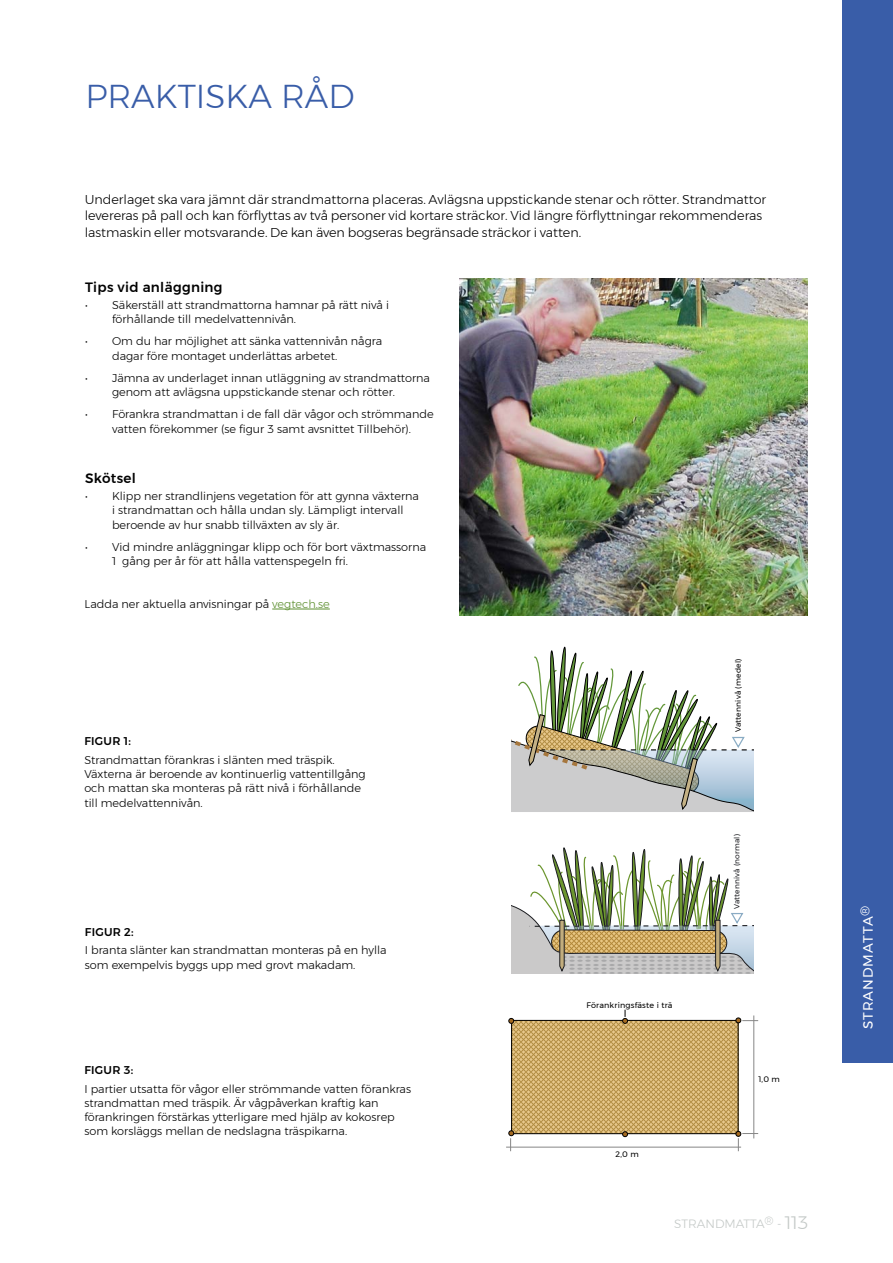
<style>
.page{position:relative;width:893px;height:1263px;background:#fff}
.page>*{position:absolute;margin:0;border:0;box-sizing:border-box;transform-origin:0 0}
.t1{font:300 33px "Montserrat";color:#395da8}
.t2{font:500 13.5px "Montserrat";letter-spacing:.025em;color:#000}
.t3{font:13.5px "Montserrat";letter-spacing:.075em;color:#fff}
.t4{font:300 12.75px/16.5px "Montserrat";color:#000}
.t5{font:300 12px "Montserrat";color:#c4c9c7}
.t6{font:300 11.25px/14.2px "Montserrat";color:#000}
.t7{font:500 11.25px "Montserrat";letter-spacing:.025em;color:#000}
.t8{font:7.95px "Montserrat";letter-spacing:.025em;color:#000}
.t9{font:7.5px "Montserrat";letter-spacing:.025em;color:#000}
.t10{font:7.35px "Montserrat";letter-spacing:.025em;color:#1b1c20}
.s1{color:#5e9031}
.s2{font-size:18px}
</style>
<div class="page">
<div style="left:842px;top:0;width:51px;height:1063px;background:#395da8"></div>
<svg style="left:512px;top:847px;width:242px;height:127px"></svg>
<svg style="left:511px;top:646px;width:243px;height:166px"></svg>
<svg style="left:513px;top:1022px;width:224px;height:110px;background:#cdab68"></svg>
<div style="left:511px;top:1020px;width:228px;height:114px;border:1px solid #000"></div>
<svg style="left:622px;top:1010px;width:6px;height:14px"></svg>
<svg style="left:622px;top:1131px;width:6px;height:6px"></svg>
<svg style="left:508px;top:1018px;width:6px;height:6px"></svg>
<svg style="left:508px;top:1130px;width:6px;height:21px"></svg>
<hr style="left:506px;top:1147px;width:235px;height:1px;background:#878787">
<svg style="left:735px;top:1017px;width:23px;height:6px"></svg>
<hr style="left:753px;top:1015px;width:1px;height:123px;background:#878787">
<svg style="left:735px;top:1131px;width:23px;height:20px"></svg>
<hr style="left:272px;top:609px;width:58px;height:1px;background:#5e9031">
<img style="left:459px;top:279px;width:349px;height:337px">
<h1 class="t1" style="left:85px;top:72px;width:271px">PRAKTISKA RÅD</h1>
<p class="t4" style="left:85px;top:191px;width:683px">Underlaget ska vara jämnt där strandmattorna placeras. Avlägsna uppstickande stenar och rötter. Strandmattor levereras på pall och kan förflyttas av två personer vid kortare sträckor. Vid längre förflyttningar rekommenderas lastmaskin eller motsvarande. De kan även bogseras begränsade sträckor i vatten.</p>
<p class="t2" style="left:85px;top:276px;width:139px">Tips vid anläggning</p>
<p class="t6" style="left:112px;top:298px;width:278px;text-indent:-27px">• Säkerställ att strandmattorna hamnar på rätt nivå i förhållande till medelvattennivån.</p>
<p class="t6" style="left:112px;top:334px;width:272px;text-indent:-27px">• Om du har möjlighet att sänka vattennivån några dagar före montaget underlättas arbetet.</p>
<p class="t6" style="left:112px;top:371px;width:320px;text-indent:-27px">• Jämna av underlaget innan utläggning av strandmattorna genom att avlägsna uppstickande stenar och rötter.</p>
<p class="t6" style="left:85px;top:407px;width:350px;text-align:center">• Förankra strandmattan i de fall där vågor och strömmande vatten förekommer (se figur 3 samt avsnittet Tillbehör).</p>
<p class="t2" style="left:85px;top:468px;width:52px">Skötsel</p>
<p class="t6" style="left:112px;top:489px;width:308px;text-indent:-27px">• Klipp ner strandlinjens vegetation för att gynna växterna i strandmattan och hålla undan sly. Lämpligt intervall beroende av hur snabb tillväxten av sly är.</p>
<p class="t6" style="left:112px;top:540px;width:316px;text-indent:-27px">• Vid mindre anläggningar klipp och för bort växtmassorna<br>1 gång per år för att hålla vattenspegeln fri.</p>
<p class="t6" style="left:85px;top:597px;width:247px">Ladda ner aktuella anvisningar på <span class="s1">vegtech.se</span></p>
<p class="t7" style="left:84px;top:733px;width:48px">FIGUR 1:</p>
<p class="t6" style="left:84px;top:753px;width:283px">Strandmattan förankras i slänten med träspik.<br>Växterna är beroende av kontinuerlig vattentillgång och mattan ska monteras på rätt nivå i förhållande till medelvattennivån.</p>
<p class="t7" style="left:85px;top:923px;width:50px">FIGUR 2:</p>
<p class="t6" style="left:85px;top:943px;width:303px">I branta slänter kan strandmattan monteras på en hylla som exempelvis byggs upp med grovt makadam.</p>
<p class="t7" style="left:84px;top:1061px;width:50px">FIGUR 3:</p>
<p class="t6" style="left:84px;top:1081px;width:328px">I partier utsatta för vågor eller strömmande vatten förankras strandmattan med träspik. Är vågpåverkan kraftig kan förankringen förstärkas ytterligare med hjälp av kokosrep som korsläggs mellan de nedslagna träspikarna.</p>
<p class="t9" style="left:732px;top:732px;width:75px;rotate:-90deg">Vattennivå (medel)</p>
<p class="t8" style="left:586px;top:999px;width:88px">Förankringsfäste i trä</p>
<p class="t8" style="left:616px;top:1148px;width:25px">2,0 m</p>
<p class="t10" style="left:731px;top:909px;width:77px;rotate:-90deg">Vattennivå (normal)</p>
<p class="t8" style="left:758px;top:1073px;width:23px">1,0 m</p>
<p class="t5" style="left:674px;top:1214px;width:135px">STRANDMATTA® - <span class="s2">113</span></p>
<p class="t3" style="left:858px;top:1029px;width:125px;rotate:-90deg">STRANDMATTA®</p>
</div>
